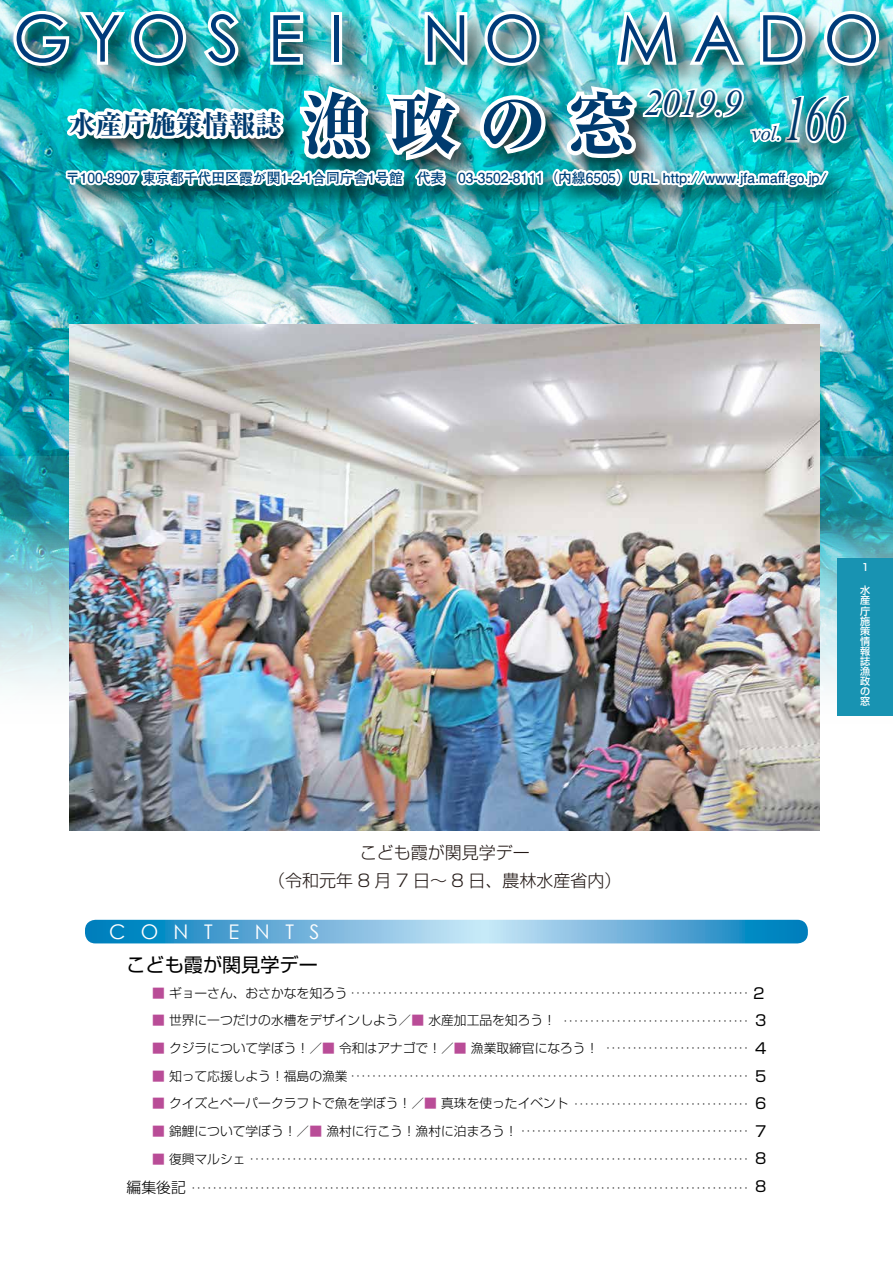
<style>
.page{position:relative;width:893px;height:1263px;background:#fff}
.page>*{position:absolute;margin:0;border:0;box-sizing:border-box;transform-origin:0 0}
.t1{font:800 68.1px "Ryumin Pro";color:#003b6f}
.t2{font:64.5px "Century Gothic";letter-spacing:.26em;color:#003b7a}
.t3{font:italic 62.7px "Times New Roman";color:#003b6f;scale:.65 1}
.t4{font:italic 36.15px "Times New Roman";color:#00386f}
.t5{font:800 26.55px "Ryumin Pro";color:#003b6f}
.t6{font:20.25px "Century Gothic";color:#fff}
.t7{font:italic 20.25px "Times New Roman";color:#00386f}
.t8{font:19.2px "Shin Go Pr 5";color:#000}
.t9{font:300 16.95px/27.6px "Shin Go Pr 6";color:#231916;text-align:center}
.t10{font:14.85px/27.6px "Shin Go Pr 5";color:#000;text-align:justify}
.t11{font:700 13.8px "Futo Go B101 Pr 6";color:#00447d}
.t12{font:300 12.75px "Shin Go Pr 5";color:#000}
.t13{font:300 10.65px "Shin Go Pr 5";color:#000}
.t14{font:500 10.05px/10.1px "Shin Go Pr 5";color:#fff;text-align:justify}
.s1{font-size:12.75px}
.s2{font-size:12.75px;color:#b94c97}
.s3{color:#b94c97}
.s4{font-size:10.65px}
.s5{font-size:14.85px}
</style>
<div class="page">
<img style="left:0;top:118px;width:893px;height:682px">
<img style="left:85px;top:920px;width:723px;height:23px">
<img style="left:0;top:0;width:893px;height:118px">
<img style="left:9px;top:0;width:874px;height:513px">
<img style="left:70px;top:324px;width:750px;height:506px">
<div style="left:838px;top:558px;width:55px;height:16px;background:#1893b2"></div>
<div style="left:838px;top:576px;width:55px;height:140px;background:#1893b2"></div>
<h2 class="t2" style="left:13px;top:-7px;width:868px">GYOS E I NO MADO</h2>
<h3 class="t5" style="left:69px;top:103px;width:214px">水産庁施策情報誌</h3>
<h1 class="t1" style="left:301px;top:70px;width:336px">漁政の窓</h1>
<h3 class="t4" style="left:644px;top:78px;width:99px">2019.9</h3>
<h3 class="t3" style="left:785px;top:76px;width:96px">166</h3>
<h3 class="t7" style="left:752px;top:119px;width:31px">vol.</h3>
<p class="t11" style="left:66px;top:167px;width:762px">〒100-8907 東京都千代田区霞が関1-2-1合同庁舎1号館　代表　03-3502-8111（内線6505）URL http://www.jfa.maff.go.jp/</p>
<h3 class="t9" style="left:268px;top:837px;width:355px">こども霞が関見学デー<br>（令和元年 8 月 7 日～ 8 日、農林水産省内）</h3>
<h3 class="t6" style="left:109px;top:917px;width:212px">CO N TE N T S</h3>
<h3 class="t8" style="left:126px;top:948px;width:193px">こども霞が関見学デー</h3>
<p class="t13" style="left:126px;top:984px;width:627px"><span class="s1">　　</span><span class="s2">■</span> <span class="s1">ギョーさん、おさかなを知ろう</span>・・・・・・・・・・・・・・・・・・・・・・・・・・・・・・・・・・・・・・・・・・・・・・・・・・・・・・・・・・・・・・・・・・・・・・・・・・・</p>
<p class="t13" style="left:126px;top:1012px;width:627px"><span class="s1">　　</span><span class="s2">■</span> <span class="s1">世界に一つだけの水槽をデザインしよう／</span><span class="s2">■</span> <span class="s1">水産加工品を知ろう！</span>・・・・・・・・・・・・・・・・・・・・・・・・・・・・・・・・・・・</p>
<p class="t12" style="left:126px;top:1038px;width:627px">　　<span class="s3">■</span> クジラについて学ぼう！／<span class="s3">■</span> 令和はアナゴで！／<span class="s3">■</span> 漁業取締官になろう！<span class="s4">・・・・・・・・・・・・・・・・・・・・・・・・・・・</span></p>
<p class="t13" style="left:126px;top:1067px;width:627px"><span class="s1">　　</span><span class="s2">■</span> <span class="s1">知って応援しよう！福島の漁業</span>・・・・・・・・・・・・・・・・・・・・・・・・・・・・・・・・・・・・・・・・・・・・・・・・・・・・・・・・・・・・・・・・・・・・・・・・・・・</p>
<p class="t13" style="left:126px;top:1095px;width:627px"><span class="s1">　　</span><span class="s2">■</span> <span class="s1">クイズとペーパークラフトで魚を学ぼう！／</span><span class="s2">■</span> <span class="s1">真珠を使ったイベント</span>・・・・・・・・・・・・・・・・・・・・・・・・・・・・・・・・・</p>
<p class="t13" style="left:126px;top:1122px;width:627px"><span class="s1">　　</span><span class="s2">■</span> <span class="s1">錦鯉について学ぼう！／</span><span class="s2">■</span> <span class="s1">漁村に行こう！漁村に泊まろう！</span>・・・・・・・・・・・・・・・・・・・・・・・・・・・・・・・・・・・・・・・・・・・</p>
<p class="t13" style="left:126px;top:1150px;width:627px"><span class="s1">　　</span><span class="s2">■</span> <span class="s1">復興マルシェ</span>・・・・・・・・・・・・・・・・・・・・・・・・・・・・・・・・・・・・・・・・・・・・・・・・・・・・・・・・・・・・・・・・・・・・・・・・・・・・・・・・・・・・・・・・・・・・・・</p>
<p class="t13" style="left:126px;top:1179px;width:627px"><span class="s5">編集後記</span>・・・・・・・・・・・・・・・・・・・・・・・・・・・・・・・・・・・・・・・・・・・・・・・・・・・・・・・・・・・・・・・・・・・・・・・・・・・・・・・・・・・・・・・・・・・・・・・・・・・・・・・・・</p>
<h3 class="t10" style="left:752px;top:978px;width:16px">２<br>3<br>4<br>5<br>6<br>7<br>8<br>8</h3>
<p class="t14" style="left:861px;top:561px;width:9px">1</p>
<p class="t14" style="left:860px;top:585px;width:11px">水産庁施策情報誌漁政の窓</p>
</div>
